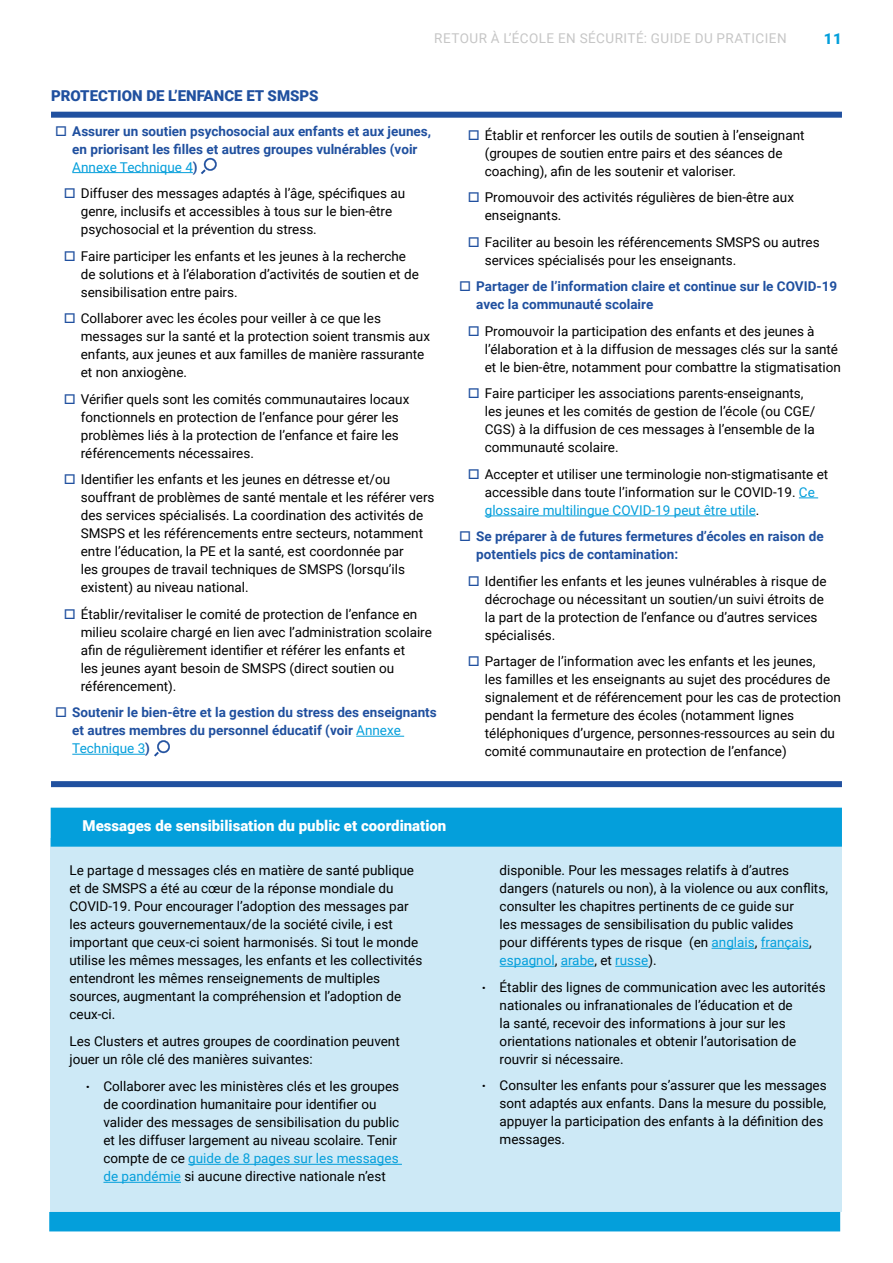
<style>
.page{position:relative;width:893px;height:1263px;background:#fff}
.page>*{position:absolute;margin:0;border:0;box-sizing:border-box;transform-origin:0 0}
.t1{font:900 15px "Roboto";color:#fff}
.t2{font:900 15px "Roboto";color:#20509f}
.t3{font:900 15px "Roboto";color:#049fdb}
.t4{font:13.5px/18px "Roboto";color:#000}
.t5{font:700 13.5px/18px "Roboto";color:#20509f}
.t6{font:13.5px "Roboto";letter-spacing:.035em;color:#c6c6c6}
.s1{font-weight:400;color:#049fdb}
.s2{color:#049fdb}
</style>
<div class="page">
<svg style="left:799px;top:497px;width:19px;height:1px"></svg>
<hr style="left:485px;top:515px;width:271px;height:1px;background:#049fdb">
<hr style="left:72px;top:172px;width:121px;height:1px;background:#049fdb">
<hr style="left:356px;top:736px;width:48px;height:1px;background:#049fdb">
<hr style="left:72px;top:754px;width:73px;height:1px;background:#049fdb">
<svg style="left:201px;top:158px;width:16px;height:16px"></svg>
<svg style="left:154px;top:740px;width:16px;height:16px"></svg>
<div style="left:51px;top:838px;width:791px;height:374px;background:#cde9f6"></div>
<hr style="left:188px;top:1164px;width:214px;height:1px;background:#049fdb">
<hr style="left:103px;top:1182px;width:78px;height:1px;background:#049fdb">
<div style="left:51px;top:808px;width:791px;height:39px;background:#049fdb"></div>
<div style="left:49px;top:1212px;width:791px;height:19px;background:#049fdb"></div>
<div style="left:51px;top:112px;width:791px;height:6px;background:#20509f"></div>
<div style="left:51px;top:781px;width:791px;height:6px;background:#20509f"></div>
<hr style="left:711px;top:948px;width:44px;height:1px;background:#049fdb">
<hr style="left:761px;top:948px;width:48px;height:1px;background:#049fdb">
<hr style="left:500px;top:966px;width:55px;height:1px;background:#049fdb">
<hr style="left:561px;top:966px;width:33px;height:1px;background:#049fdb">
<hr style="left:615px;top:966px;width:33px;height:1px;background:#049fdb">
<p class="t6" style="left:434px;top:29px;width:354px">RETOUR À L’ÉCOLE EN SÉCURITÉ: GUIDE DU PRATICIEN</p>
<p class="t3" style="left:824px;top:28px;width:19px">11</p>
<p class="t2" style="left:51px;top:85px;width:269px">PROTECTION DE L’ENFANCE ET SMSPS</p>
<p class="t5" style="left:72px;top:121px;width:360px">Assurer un soutien psychosocial aux enfants et aux jeunes, en priorisant les filles et autres groupes vulnérables (voir<br><span class="s1">Annexe Technique 4</span>)</p>
<p class="t4" style="left:81px;top:184px;width:326px">Diffuser des messages adaptés à l’âge, spécifiques au genre, inclusifs et accessibles à tous sur le bien-être psychosocial et la prévention du stress.</p>
<p class="t4" style="left:81px;top:246px;width:339px">Faire participer les enfants et les jeunes à la recherche de solutions et à l’élaboration d’activités de soutien et de sensibilisation entre pairs.</p>
<p class="t4" style="left:81px;top:309px;width:351px">Collaborer avec les écoles pour veiller à ce que les messages sur la santé et la protection soient transmis aux enfants, aux jeunes et aux familles de manière rassurante et non anxiogène.</p>
<p class="t4" style="left:81px;top:389px;width:330px">Vérifier quels sont les comités communautaires locaux fonctionnels en protection de l’enfance pour gérer les problèmes liés à la protection de l’enfance et faire les référencements nécessaires.</p>
<p class="t4" style="left:81px;top:470px;width:355px">Identifier les enfants et les jeunes en détresse et/ou souffrant de problèmes de santé mentale et les référer vers des services spécialisés. La coordination des activités de SMSPS et les référencements entre secteurs, notamment entre l’éducation, la PE et la santé, est coordonnée par<br>les groupes de travail techniques de SMSPS (lorsqu’ils existent) au niveau national.</p>
<p class="t4" style="left:81px;top:604px;width:353px">Établir/revitaliser le comité de protection de l’enfance en milieu scolaire chargé en lien avec l’administration scolaire afin de régulièrement identifier et référer les enfants et<br>les jeunes ayant besoin de SMSPS (direct soutien ou référencement).</p>
<p class="t5" style="left:72px;top:703px;width:366px">Soutenir le bien-être et la gestion du stress des enseignants et autres membres du personnel éducatif (voir <span class="s1">Annexe<br>Technique 3</span>)</p>
<p class="t1" style="left:83px;top:815px;width:365px">Messages de sensibilisation du public et coordination</p>
<p class="t4" style="left:69px;top:861px;width:354px">Le partage d messages clés en matière de santé publique et de SMSPS a été au cœur de la réponse mondiale du COVID-19. Pour encourager l’adoption des messages par les acteurs gouvernementaux/de la société civile, i est important que ceux-ci soient harmonisés. Si tout le monde utilise les mêmes messages, les enfants et les collectivités entendront les mêmes renseignements de multiples sources, augmentant la compréhension et l’adoption de ceux-ci.</p>
<p class="t4" style="left:69px;top:1032px;width:332px">Les Clusters et autres groupes de coordination peuvent jouer un rôle clé des manières suivantes:</p>
<p class="t4" style="left:103px;top:1077px;width:297px;text-indent:-17px"><sup>.</sup> Collaborer avec les ministères clés et les groupes de coordination humanitaire pour identifier ou valider des messages de sensibilisation du public et les diffuser largement au niveau scolaire. Tenir compte de ce <span class="s2">guide de 8 pages sur les messages de pandémie</span> si aucune directive nationale n’est</p>
<p class="t4" style="left:485px;top:126px;width:321px">Établir et renforcer les outils de soutien à l’enseignant (groupes de soutien entre pairs et des séances de coaching), afin de les soutenir et valoriser.</p>
<p class="t4" style="left:485px;top:188px;width:311px">Promouvoir des activités régulières de bien-être aux enseignants.</p>
<p class="t4" style="left:485px;top:232px;width:336px">Faciliter au besoin les référencements SMSPS ou autres services spécialisés pour les enseignants.</p>
<p class="t5" style="left:476px;top:277px;width:362px">Partager de l’information claire et continue sur le COVID-19 avec la communauté scolaire</p>
<p class="t4" style="left:485px;top:321px;width:358px">Promouvoir la participation des enfants et des jeunes à l’élaboration et à la diffusion de messages clés sur la santé et le bien-être, notamment pour combattre la stigmatisation</p>
<p class="t4" style="left:485px;top:384px;width:332px">Faire participer les associations parents-enseignants, les jeunes et les comités de gestion de l’école (ou CGE/ CGS) à la diffusion de ces messages à l’ensemble de la communauté scolaire.</p>
<p class="t4" style="left:485px;top:464px;width:345px">Accepter et utiliser une terminologie non-stigmatisante et accessible dans toute l’information sur le COVID-19. <span class="s2">Ce glossaire multilingue COVID-19 peut être utile</span>.</p>
<p class="t5" style="left:476px;top:527px;width:349px">Se préparer à de futures fermetures d’écoles en raison de potentiels pics de contamination:</p>
<p class="t4" style="left:485px;top:571px;width:343px">Identifier les enfants et les jeunes vulnérables à risque de décrochage ou nécessitant un soutien/un suivi étroits de la part de la protection de l’enfance ou d’autres services spécialisés.</p>
<p class="t4" style="left:485px;top:652px;width:358px">Partager de l’information avec les enfants et les jeunes,<br>les familles et les enseignants au sujet des procédures de signalement et de référencement pour les cas de protection pendant la fermeture des écoles (notamment lignes téléphoniques d’urgence, personnes-ressources au sein du comité communautaire en protection de l’enfance)</p>
<p class="t4" style="left:500px;top:861px;width:330px">disponible. Pour les messages relatifs à d’autres dangers (naturels ou non), à la violence ou aux conflits, consulter les chapitres pertinents de ce guide sur<br>les messages de sensibilisation du public valides<br>pour différents types de risque (en <span class="s2">anglais</span>, <span class="s2">français</span>, <span class="s2">espagnol</span>, <span class="s2">arabe</span>, et <span class="s2">russe</span>).</p>
<p class="t4" style="left:500px;top:977px;width:327px;text-indent:-17px"><sup>.</sup> Établir des lignes de communication avec les autorités nationales ou infranationales de l’éducation et de<br>la santé, recevoir des informations à jour sur les orientations nationales et obtenir l’autorisation de rouvrir si nécessaire.</p>
<p class="t4" style="left:500px;top:1076px;width:329px;text-indent:-17px"><sup>.</sup> Consulter les enfants pour s’assurer que les messages sont adaptés aux enfants. Dans la mesure du possible, appuyer la participation des enfants à la définition des messages.</p>
</div>
